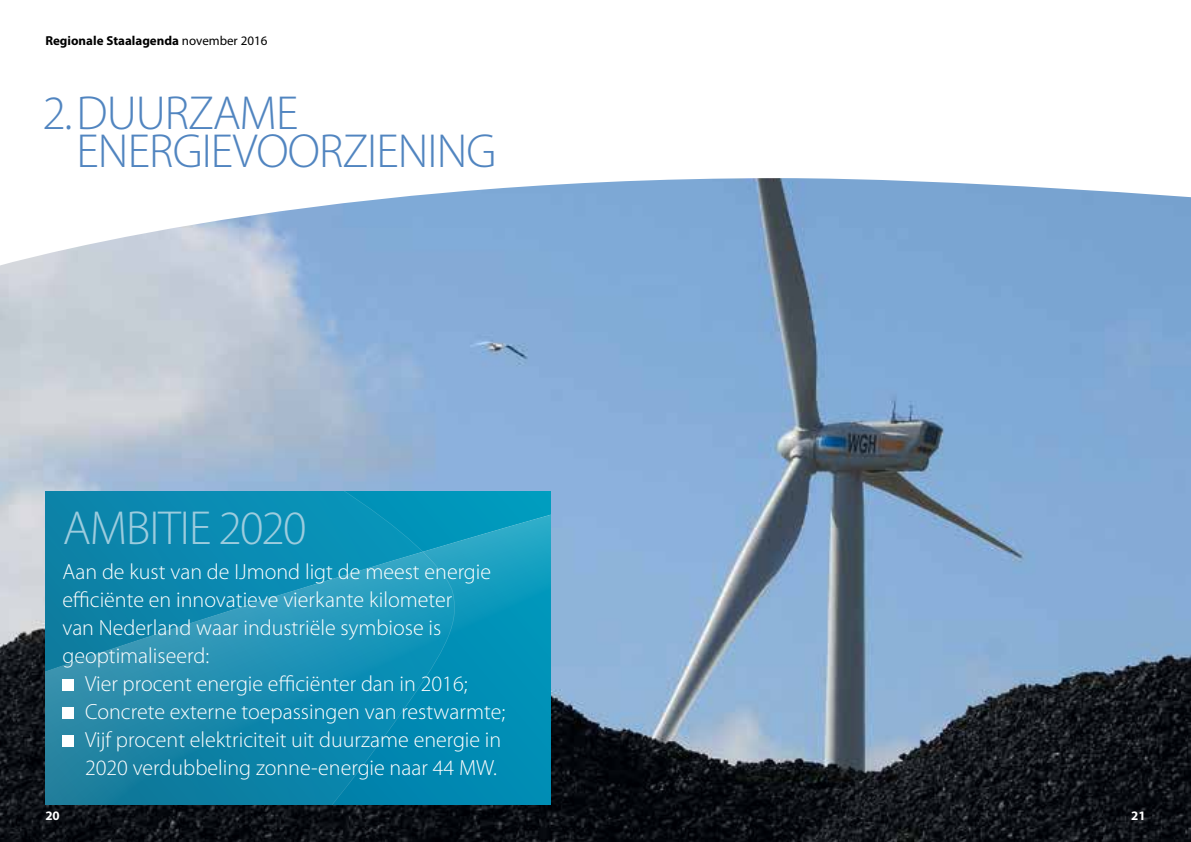
<style>
.page{position:relative;width:1191px;height:842px;background:#fff}
.page>*{position:absolute;margin:0;border:0;box-sizing:border-box;transform-origin:0 0}
.t1{font:300 48px/38px "Myriad Pro";letter-spacing:-.02em;color:#5185c0}
.t2{font:300 48px "Myriad Pro";letter-spacing:-.02em;color:#9cccde}
.t3{font:300 22px/28px "Myriad Pro";color:#fff}
.t4{font:700 13px "Myriad Pro";color:#000}
.t5{font:700 13px "Myriad Pro";color:#fff}
.s1{font-weight:400}
</style>
<div class="page">
<img style="left:0;top:270px;width:1191px;height:572px">
<svg style="left:0;top:178px;width:1191px;height:92px;fill:#7faad7"></svg>
<svg style="left:45px;top:491px;width:505px;height:313px;background:#118db1"></svg>
<div style="left:62px;top:679px;width:12px;height:12px;background:#fff"></div>
<div style="left:62px;top:707px;width:12px;height:12px;background:#fff"></div>
<div style="left:62px;top:735px;width:12px;height:12px;background:#fff"></div>
<p class="t4" style="left:45px;top:32px;width:224px">Regionale Staalagenda <span class="s1">november 2016</span></p>
<h1 class="t1" style="left:77px;top:95px;width:421px;text-indent:-34px">2.DUURZAME<br>ENERGIEVOORZIENING</h1>
<h1 class="t2" style="left:63px;top:502px;width:245px">AMBITIE 2020</h1>
<p class="t3" style="left:62px;top:558px;width:430px">Aan de kust van de IJmond ligt de meest energie efficiënte en innovatieve vierkante kilometer<br>van Nederland waar industriële symbiose is geoptimaliseerd:</p>
<p class="t3" style="left:85px;top:670px;width:422px">Vier procent energie efficiënter dan in 2016; Concrete externe toepassingen van restwarmte; Vijf procent elektriciteit uit duurzame energie in 2020 verdubbeling zonne-energie naar 44 MW.</p>
<p class="t5" style="left:45px;top:807px;width:16px">20</p>
<p class="t5" style="left:1131px;top:807px;width:16px">21</p>
</div>
